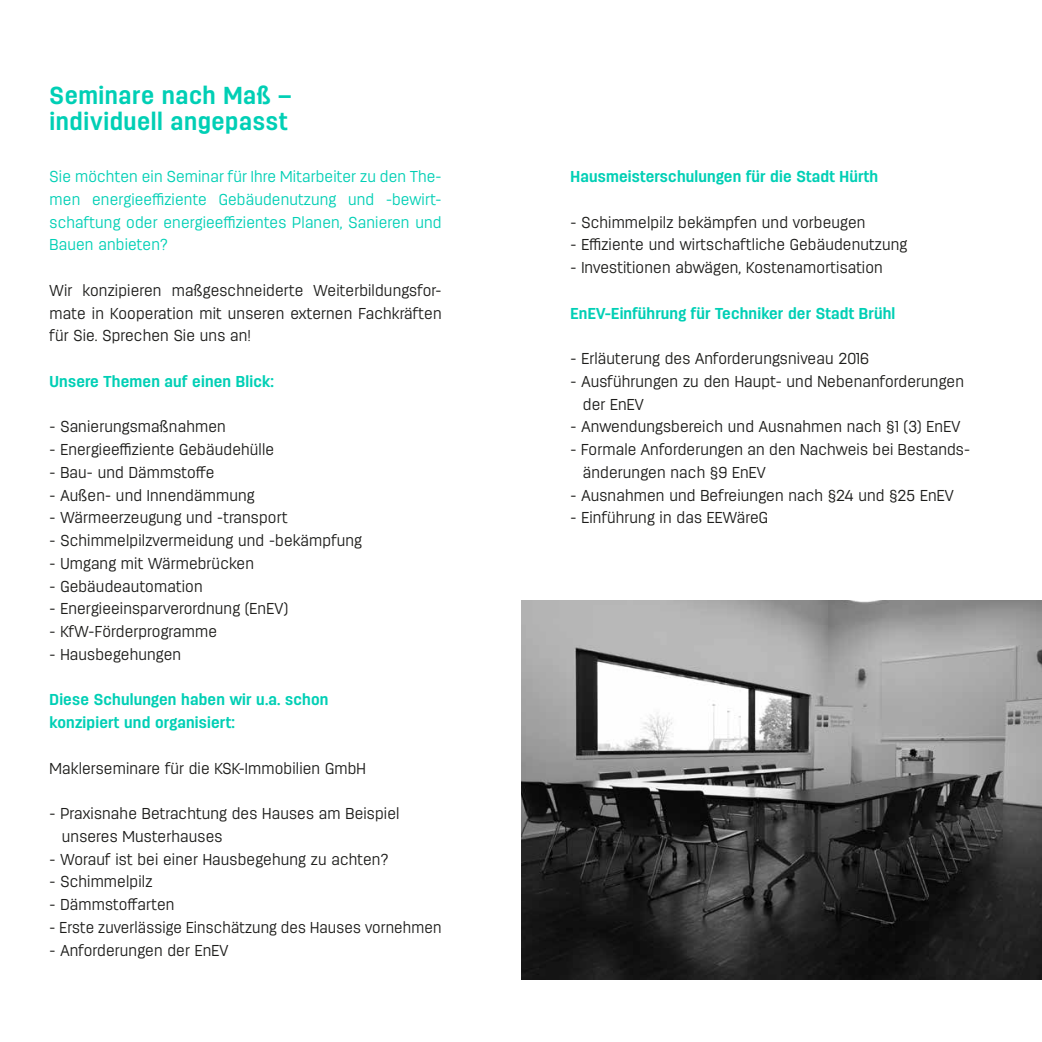
<style>
.page{position:relative;width:1042px;height:1042px;background:#fff}
.page>*{position:absolute;margin:0;border:0;box-sizing:border-box;transform-origin:0 0}
.t1{font:700 24.5px/26.2px "Antartida";letter-spacing:.025em;color:#00cfb5}
.t2{font:300 15.75px/22.8px "Antartida";letter-spacing:.01em;color:#1d1d1b}
.t3{font:700 15.75px/22.8px "Antartida";letter-spacing:.01em;color:#00cfb5}
.t4{font:300 15.75px/22.8px "Antartida";letter-spacing:.01em;color:#00cfb5;text-align:justify}
</style>
<div class="page">
<img style="left:521px;top:600px;width:521px;height:380px">
<h1 class="t1" style="left:50px;top:83px;width:243px">Seminare nach Maß – individuell angepasst</h1>
<p class="t4" style="left:50px;top:165px;width:393px">Sie möchten ein Seminar für Ihre Mitarbeiter zu den The&shy;men energieeffiziente Gebäudenutzung und -bewirt&shy;schaftung oder energieeffizientes Planen, Sanieren und Bauen anbieten?</p>
<p class="t2" style="left:50px;top:279px;width:393px;text-align:justify">Wir konzipieren maßgeschneiderte Weiterbildungsfor&shy;mate in Kooperation mit unseren externen Fachkräften für Sie. Sprechen Sie uns an!</p>
<p class="t3" style="left:50px;top:370px;width:226px">Unsere Themen auf einen Blick:</p>
<p class="t2" style="left:50px;top:416px;width:178px">- Sanierungsmaßnahmen</p>
<p class="t2" style="left:50px;top:438px;width:226px">- Energieeffiziente Gebäudehülle</p>
<p class="t2" style="left:50px;top:461px;width:166px">- Bau- und Dämmstoffe</p>
<p class="t2" style="left:50px;top:484px;width:206px">- Außen- und Innendämmung</p>
<p class="t2" style="left:50px;top:507px;width:239px">- Wärmeerzeugung und -transport</p>
<p class="t2" style="left:50px;top:529px;width:314px">- Schimmelpilzvermeidung und -bekämpfung</p>
<p class="t2" style="left:50px;top:552px;width:206px">- Umgang mit Wärmebrücken</p>
<p class="t2" style="left:50px;top:575px;width:154px">- Gebäudeautomation</p>
<p class="t2" style="left:50px;top:598px;width:240px">- Energieeinsparverordnung (EnEV)</p>
<p class="t2" style="left:50px;top:620px;width:169px">- KfW-Förderprogramme</p>
<p class="t2" style="left:50px;top:643px;width:133px">- Hausbegehungen</p>
<p class="t3" style="left:50px;top:689px;width:280px">Diese Schulungen haben wir u.a. schon konzipiert und organisiert:</p>
<p class="t2" style="left:50px;top:757px;width:318px">Maklerseminare für die KSK-Immobilien GmbH</p>
<p class="t2" style="left:62px;top:802px;width:339px;text-indent:-12px">- Praxisnahe Betrachtung des Hauses am Beispiel unseres Musterhauses</p>
<p class="t2" style="left:50px;top:848px;width:340px">- Worauf ist bei einer Hausbegehung zu achten?</p>
<p class="t2" style="left:50px;top:870px;width:104px">- Schimmelpilz</p>
<p class="t2" style="left:50px;top:893px;width:126px">- Dämmstoffarten</p>
<p class="t2" style="left:50px;top:916px;width:393px">- Erste zuverlässige Einschätzung des Hauses vornehmen</p>
<p class="t2" style="left:50px;top:939px;width:180px">- Anforderungen der EnEV</p>
<p class="t3" style="left:570px;top:165px;width:309px">Hausmeisterschulungen für die Stadt Hürth</p>
<p class="t2" style="left:570px;top:211px;width:296px">- Schimmelpilz bekämpfen und vorbeugen</p>
<p class="t2" style="left:570px;top:234px;width:338px">- Effiziente und wirtschaftliche Gebäudenutzung</p>
<p class="t2" style="left:570px;top:256px;width:314px">- Investitionen abwägen, Kostenamortisation</p>
<p class="t3" style="left:570px;top:302px;width:326px">EnEV-Einführung für Techniker der Stadt Brühl</p>
<p class="t2" style="left:570px;top:347px;width:300px">- Erläuterung des Anforderungsniveau 2016</p>
<p class="t2" style="left:583px;top:370px;width:383px;text-indent:-12px">- Ausführungen zu den Haupt- und Nebenanforderungen der EnEV</p>
<p class="t2" style="left:570px;top:416px;width:391px">- Anwendungsbereich und Ausnahmen nach §1 (3) EnEV</p>
<p class="t2" style="left:583px;top:438px;width:389px;text-indent:-12px">- Formale Anforderungen an den Nachweis bei Bestands&shy;änderungen nach §9 EnEV</p>
<p class="t2" style="left:570px;top:484px;width:385px">- Ausnahmen und Befreiungen nach §24 und §25 EnEV</p>
<p class="t2" style="left:570px;top:507px;width:199px">- Einführung in das EEWäreG</p>
</div>
